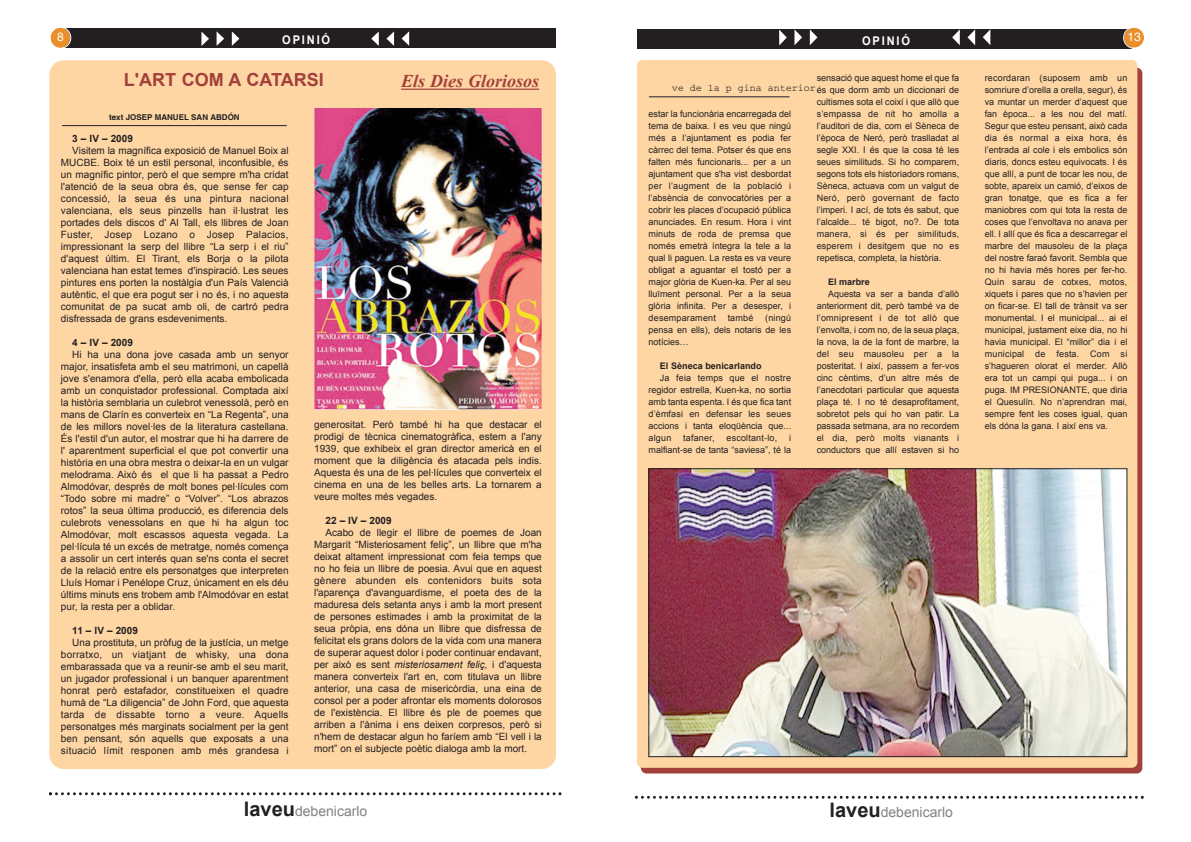
<style>
.page{position:relative;width:1191px;height:842px;background:#fff}
.page>*{position:absolute;margin:0;border:0;box-sizing:border-box;transform-origin:0 0}
.t1{font:700 18px "Arial";color:#a3403b}
.t2{font:italic 700 18px "Times New Roman";color:#a3403b}
.t3{font:14px "Arial";color:#808285}
.t4{font:700 12px "Arial";letter-spacing:.165em;color:#fff;scale:.92 1}
.t5{font:12px "Helvetica";color:#fff}
.t6{font:10px/12px "Arial";color:#231f20;text-align:justify}
.t7{font:700 10px "Arial";color:#231f20}
.t8{font:10px "Courier";color:#231f20}
.t9{font:9px/12px "Arial";color:#231f20;text-align:justify}
.t10{font:700 9px "Arial";color:#231f20}
.t11{font:9px "Arial";letter-spacing:.02em;color:#231f20}
.t12{font:700 8px "Helvetica";color:#231f20}
.s1{font-style:italic}
.s2{font-weight:700;font-size:20px;color:#231f20}
</style>
<div class="page">
<div style="left:637px;top:29px;width:494px;height:20px;background:#231f20"></div>
<svg style="left:982px;top:30px;width:8px;height:15px"></svg>
<svg style="left:967px;top:29px;width:8px;height:16px"></svg>
<svg style="left:952px;top:30px;width:7px;height:15px"></svg>
<svg style="left:779px;top:30px;width:7px;height:15px"></svg>
<svg style="left:794px;top:29px;width:8px;height:16px"></svg>
<svg style="left:810px;top:29px;width:7px;height:16px"></svg>
<svg style="left:1123px;top:27px;width:21px;height:22px"></svg>
<div style="left:64px;top:28px;width:491px;height:20px;background:#231f20"></div>
<svg style="left:401px;top:31px;width:8px;height:15px"></svg>
<svg style="left:386px;top:31px;width:8px;height:15px"></svg>
<svg style="left:371px;top:31px;width:8px;height:15px"></svg>
<svg style="left:201px;top:32px;width:8px;height:14px"></svg>
<svg style="left:217px;top:32px;width:7px;height:14px"></svg>
<svg style="left:232px;top:31px;width:7px;height:15px"></svg>
<svg style="left:50px;top:27px;width:21px;height:21px"></svg>
<svg style="left:49px;top:792px;width:512px;height:3px"></svg>
<svg style="left:635px;top:796px;width:508px;height:3px"></svg>
<div style="left:637px;top:60px;width:500px;height:708px;background:#fed6a4;border-radius:6px"></div>
<hr style="left:649px;top:97px;width:140px;height:1px;background:#231f20">
<div style="left:49px;top:60px;width:507px;height:709px;background:#fed6a4;border-radius:14px"></div>
<hr style="left:62px;top:125px;width:225px;height:1px;background:#231f20">
<hr style="left:401px;top:89px;width:138px;height:1px;background:#a3403b">
<img style="left:315px;top:109px;width:227px;height:300px">
<img style="left:650px;top:470px;width:475px;height:285px">
<div style="left:648px;top:468px;width:479px;height:289px;border:1px solid #231f20"></div>
<p class="t5" style="left:57px;top:30px;width:8px">8</p>
<p class="t4" style="left:282px;top:33px;width:54px">OPINIÓ</p>
<p class="t4" style="left:862px;top:34px;width:54px">OPINIÓ</p>
<p class="t5" style="left:1127px;top:30px;width:15px">13</p>
<h1 class="t1" style="left:124px;top:70px;width:201px">L'ART COM A CATARSI</h1>
<p class="t12" style="left:109px;top:113px;width:132px">text JOSEP MANUEL SAN ABDÓN</p>
<h1 class="t2" style="left:401px;top:71px;width:139px">Els Dies Gloriosos</h1>
<p class="t7" style="left:72px;top:133px;width:62px">3 – IV – 2009</p>
<p class="t6" style="left:61px;top:145px;width:229px;text-indent:11px">Visitem la magnífica exposició de Manuel Boix al MUCBE. Boix té un estil personal, inconfusible, és un magnífic pintor, però el que sempre m'ha cridat l'atenció de la seua obra és, que sense fer cap concessió, la seua és una pintura nacional valenciana, els seus pinzells han il·lustrat les portades dels discos d' Al Tall, els llibres de Joan Fuster, Josep Lozano o Josep Palacios, impressionant la serp del llibre “La serp i el riu” d'aquest últim. El Tirant, els Borja o la pilota valenciana han estat temes d'inspiració. Les seues pintures ens porten la nostàlgia d'un País Valencià autèntic, el que era pogut ser i no és, i no aquesta comunitat de pa sucat amb oli, de cartró pedra disfressada de grans esdeveniments.</p>
<p class="t7" style="left:72px;top:337px;width:62px">4 – IV – 2009</p>
<p class="t6" style="left:61px;top:349px;width:229px;text-indent:11px">Hi ha una dona jove casada amb un senyor major, insatisfeta amb el seu matrimoni, un capellà jove s'enamora d'ella, però ella acaba embolicada amb un conquistador professional. Comptada així la història semblaria un culebrot venessolà, però en mans de Clarín es converteix en “La Regenta”, una de les millors novel·les de la literatura castellana.<br>És l'estil d'un autor, el mostrar que hi ha darrere de l' aparentment superficial el que pot convertir una història en una obra mestra o deixar-la en un vulgar melodrama. Això és el que li ha passat a Pedro Almodóvar, després de molt bones pel·lícules com “Todo sobre mi madre” o “Volver”. “Los abrazos rotos” la seua última producció, es diferencia dels culebrots venessolans en que hi ha algun toc Almodóvar, molt escassos aquesta vegada. La pel·lícula té un excés de metratge, només comença a assolir un cert interés quan se'ns conta el secret de la relació entre els personatges que interpreten Lluís Homar i Penélope Cruz, únicament en els déu últims minuts ens trobem amb l'Almodóvar en estat pur, la resta per a oblidar.</p>
<p class="t7" style="left:72px;top:625px;width:67px">11 – IV – 2009</p>
<p class="t6" style="left:61px;top:637px;width:229px;text-indent:11px">Una prostituta, un pròfug de la justícia, un metge borratxo, un viatjant de whisky, una dona embarassada que va a reunir-se amb el seu marit, un jugador professional i un banquer aparentment honrat però estafador, constitueixen el quadre humà de “La diligencia” de John Ford, que aquesta tarda de dissabte torno a veure. Aquells personatges més marginats socialment per la gent ben pensant, són aquells que exposats a una situació límit responen amb més grandesa i</p>
<p class="t6" style="left:314px;top:418px;width:229px">generositat. Però també hi ha que destacar el prodigi de tècnica cinematogràfica, estem a l'any 1939, que exhibeix el gran director americà en el moment que la diligència és atacada pels indis.<br>Aquesta és una de les pel·lícules que converteix el cinema en una de les belles arts. La tornarem a veure moltes més vegades.</p>
<p class="t7" style="left:325px;top:514px;width:68px">22 – IV – 2009</p>
<p class="t6" style="left:314px;top:526px;width:229px;text-indent:11px">Acabo de llegir el llibre de poemes de Joan Margarit “Misteriosament feliç”, un llibre que m'ha deixat altament impressionat com feia temps que no ho feia un llibre de poesia. Avui que en aquest gènere abunden els contenidors buits sota l'aparença d'avanguardisme, el poeta des de la maduresa dels setanta anys i amb la mort present de persones estimades i amb la proximitat de la seua pròpia, ens dóna un llibre que disfressa de felicitat els grans dolors de la vida com una manera de superar aquest dolor i poder continuar endavant, per això es sent <span class="s1">misteriosament feliç,</span> i d'aquesta manera converteix l'art en, com titulava un llibre anterior, una casa de misericòrdia, una eina de consol per a poder afrontar els moments dolorosos de l'existència. El llibre és ple de poemes que arriben a l'ànima i ens deixen corpresos, però si n'hem de destacar algun ho faríem amb “El vell i la mort” on el subjecte poètic dialoga amb la mort.</p>
<p class="t9" style="left:816px;top:72px;width:144px">sensació que aquest home el que fa és que dorm amb un diccionari de cultismes sota el coixí i que allò que s’empassa de nit ho amolla a l’auditori de dia, com el Sèneca de l’època de Neró, però traslladat al segle XXI. I és que la cosa té les seues similituds. Si ho comparem, segons tots els historiadors romans, Sèneca, actuava com un valgut de Neró, però governant de facto l’imperi. I ací, de tots és sabut, que l’alcalde... té bigot, no?. De tota manera, si és per similituds, esperem i desitgem que no es repetisca, completa, la història.</p>
<p class="t10" style="left:828px;top:277px;width:43px">El marbre</p>
<p class="t9" style="left:816px;top:288px;width:144px;text-indent:11px">Aquesta va ser a banda d’allò anteriorment dit, però també va de l’omnipresent i de tot allò que l’envolta, i com no, de la seua plaça, la nova, la de la font de marbre, la del seu mausoleu per a la posteritat. I així, passem a fer-vos cinc cèntims, d’un altre més de l’anecdotari particular que aquesta plaça té. I no té desaprofitament, sobretot pels qui ho van patir. La passada setmana, ara no recordem el dia, però molts vianants i conductors que allí estaven si ho</p>
<p class="t8" style="left:672px;top:85px;width:145px">ve de la p gina anterior</p>
<p class="t9" style="left:648px;top:108px;width:144px">estar la funcionària encarregada del tema de baixa. I es veu que ningú més a l’ajuntament es podia fer càrrec del tema. Potser és que ens falten més funcionaris... per a un ajuntament que s'ha vist desbordat per l’augment de la població i l’absència de convocatòries per a cobrir les places d’ocupació pública anunciades. En resum. Hora i vint minuts de roda de premsa que només emetrà íntegra la tele a la qual li paguen. La resta es va veure obligat a aguantar el tostó per a major glòria de Kuen-ka. Per al seu lluïment personal. Per a la seua glòria infinita. Per a desesper, i desemparament</p>
<p class="t9" style="left:648px;top:312px;width:144px;text-indent:117px">(ningú pensa en ells), dels notaris de les notícies…</p>
<p class="t10" style="left:660px;top:361px;width:103px">El Sèneca benicarlando</p>
<p class="t9" style="left:648px;top:372px;width:144px;text-indent:11px">Ja feia temps que el nostre regidor estrella, Kuen-ka, no sortia amb tanta espenta. I és que fica tant d’èmfasi en defensar les seues accions i tanta eloqüència que... algun</p>
<p class="t9" style="left:727px;top:312px;width:27px">també</p>
<p class="t11" style="left:683px;top:433px;width:33px">tafaner,</p>
<p class="t11" style="left:726px;top:433px;width:52px">escoltant-lo,</p>
<p class="t9" style="left:648px;top:432px;width:144px;text-align:right">i<br>malfiant-se de tanta “saviesa”, té la</p>
<h2 class="t3" style="left:244px;top:804px;width:125px"><span class="s2">laveu</span>debenicarlo</h2>
<h2 class="t3" style="left:829px;top:804px;width:125px"><span class="s2">laveu</span>debenicarlo</h2>
<p class="t9" style="left:984px;top:72px;width:144px">recordaran (suposem amb un somriure d’orella a orella, segur), és va muntar un merder d’aquest que fan època... a les nou del matí.<br>Segur que esteu pensant, això cada dia és normal a eixa hora, és l’entrada al cole i els embolics són diaris, doncs esteu equivocats. I és que allí, a punt de tocar les nou, de sobte, apareix un camió, d’eixos de gran tonatge, que es fica a fer maniobres com qui tota la resta de coses que l’envoltava no anava per ell. I allí que és fica a descarregar el marbre del mausoleu de la plaça del nostre faraó favorit. Sembla que no hi havia més hores per fer-ho.<br>Quin sarau de cotxes, motos, xiquets i pares que no s’havien per on ficar-se. El tall de trànsit va ser monumental. I el municipal... ai el municipal, justament eixe dia, no hi havia municipal. El “millor” dia i el municipal de festa. Com si s’hagueren olorat el merder. Allò era tot un campi qui puga... i on puga. IM PRESIONANTE, que diria el Quesulín. No n’aprendran mai, sempre fent les coses igual, quan els dóna la gana. I així ens va.</p>
</div>
